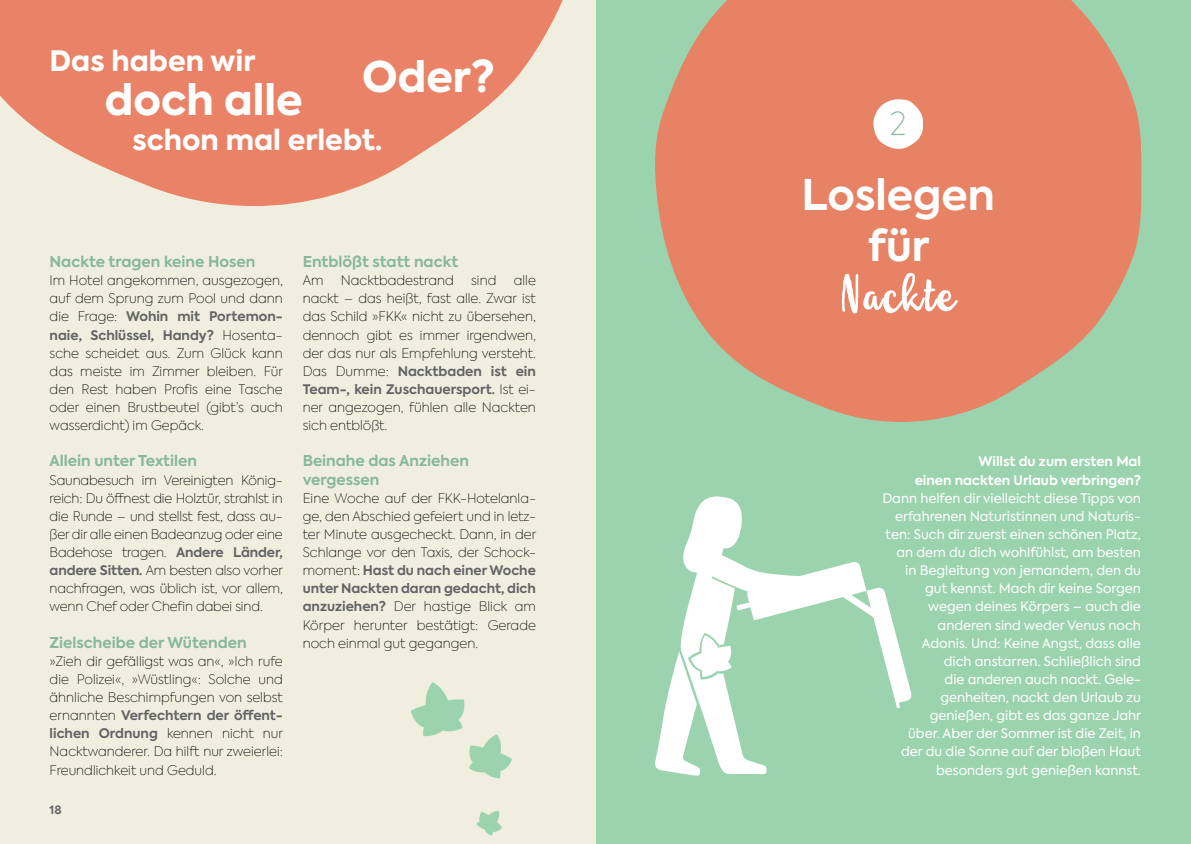
<style>
.page{position:relative;width:1191px;height:844px;background:#fff}
.page>*{position:absolute;margin:0;border:0;box-sizing:border-box;transform-origin:0 0}
.t1{font:52.5px "Molleat";letter-spacing:.05em;color:#fff}
.t2{font:800 42px "Axiforma";color:#fff}
.t3{font:700 42px/50.4px "Axiforma";color:#fff;text-align:center}
.t4{font:100 31.5px "Axiforma";color:#87b89a}
.t5{font:800 28px "Axiforma";color:#fff}
.t6{font:700 14.88px/18px "Axiforma";color:#87b89a}
.t7{font:100 13.12px/18.2px "Axiforma";color:#000;text-align:justify}
.t8{font:13.12px/18px "Axiforma";color:#fff;text-align:right}
.t9{font:700 13.12px/18.2px "Axiforma";color:#fff;text-align:right}
.t10{font:700 11.38px "Axiforma";color:#636466}
.s1{font-weight:700;color:#636466}
</style>
<div class="page">
<div style="left:595px;top:0;width:596px;height:843px;background:#9bd3af"></div>
<svg style="left:655px;top:0;width:487px;height:422px;fill:#e78265"></svg>
<div style="left:0;top:0;width:595px;height:843px;background:#f0efdf"></div>
<svg style="left:873px;top:99px;width:50px;height:50px;background:#f9e3dc"></svg>
<svg style="left:0;top:0;width:563px;height:206px;fill:#e98266"></svg>
<svg style="left:411px;top:682px;width:101px;height:96px"></svg>
<svg style="left:476px;top:810px;width:26px;height:25px"></svg>
<svg style="left:655px;top:496px;width:257px;height:280px"></svg>
<h3 class="t5" style="left:50px;top:42px;width:207px">Das haben wir</h3>
<h2 class="t2" style="left:105px;top:71px;width:199px">doch alle</h2>
<h3 class="t5" style="left:133px;top:120px;width:251px">schon mal erlebt.</h3>
<h2 class="t2" style="left:362px;top:47px;width:134px">Oder?</h2>
<p class="t6" style="left:50px;top:253px;width:207px">Nackte tragen keine Hosen</p>
<p class="t7" style="left:50px;top:271px;width:235px">Im Hotel angekommen, ausgezogen, auf dem Sprung zum Pool und dann die Frage: <span class="s1">Wohin mit Portemon&shy;naie, Schlüssel, Handy?</span> Hosenta&shy;sche scheidet aus. Zum Glück kann das meiste im Zimmer bleiben. Für den Rest haben Profis eine Tasche oder einen Brustbeutel (gibt’s auch wasserdicht) im Gepäck.</p>
<p class="t6" style="left:50px;top:452px;width:149px">Allein unter Textilen</p>
<p class="t7" style="left:50px;top:470px;width:235px">Saunabesuch im Vereinigten König&shy;reich: Du öffnest die Holztür, strahlst in die Runde – und stellst fest, dass au&shy;ßer dir alle einen Badeanzug oder eine Badehose tragen. <span class="s1">Andere Länder, andere Sitten.</span> Am besten also vorher nachfragen, was üblich ist, vor allem, wenn Chef oder Chefin dabei sind.</p>
<p class="t6" style="left:50px;top:633px;width:198px">Zielscheibe der Wütenden</p>
<p class="t7" style="left:50px;top:651px;width:235px">»Zieh dir gefälligst was an«, »Ich rufe die Polizei«, »Wüstling«: Solche und ähnliche Beschimpfungen von selbst ernannten <span class="s1">Verfechtern der öffent&shy;lichen Ordnung</span> kennen nicht nur Nacktwanderer. Da hilft nur zweierlei:<br>Freundlichkeit und Geduld.</p>
<p class="t10" style="left:50px;top:801px;width:13px">18</p>
<p class="t6" style="left:303px;top:253px;width:157px">Entblößt statt nackt</p>
<p class="t7" style="left:303px;top:271px;width:22px">Am</p>
<p class="t7" style="left:341px;top:271px;width:114px">Nacktbadestrand</p>
<p class="t7" style="left:471px;top:271px;width:27px">sind</p>
<p class="t7" style="left:303px;top:271px;width:235px;text-indent:211px">alle nackt – das heißt, fast alle. Zwar ist das Schild »FKK« nicht zu übersehen, dennoch gibt es immer irgendwen, der das nur als Empfehlung versteht.<br>Das Dumme: <span class="s1">Nacktbaden ist ein Team-, kein Zuschauersport.</span> Ist ei&shy;ner angezogen, fühlen alle Nackten sich entblößt.</p>
<p class="t6" style="left:303px;top:452px;width:168px">Beinahe das Anziehen vergessen</p>
<p class="t7" style="left:303px;top:488px;width:235px">Eine Woche auf der FKK-Hotelanla&shy;ge, den Abschied gefeiert und in letz&shy;ter Minute ausgecheckt. Dann, in der Schlange vor den Taxis, der Schock&shy;moment: <span class="s1">Hast du nach einer Woche unter Nackten daran gedacht, dich anzuziehen?</span> Der hastige Blick am Körper herunter bestätigt: Gerade noch einmal gut gegangen.</p>
<h3 class="t4" style="left:890px;top:103px;width:18px">2</h3>
<h2 class="t3" style="left:801px;top:170px;width:195px">Loslegen für</h2>
<h1 class="t1" style="left:841px;top:263px;width:116px">Nackte</h1>
<p class="t9" style="left:914px;top:452px;width:228px">Willst du zum ersten Mal<br>einen nackten Urlaub verbringen?</p>
<p class="t8" style="left:882px;top:489px;width:260px">Dann helfen dir vielleicht diese Tipps von erfahrenen Naturistinnen und Naturis&shy;ten: Such dir zuerst einen schönen Platz, an dem du dich wohlfühlst, am besten in Begleitung von jemandem, den du gut kennst. Mach dir keine Sorgen wegen deines Körpers – auch die anderen sind weder Venus noch<br>Adonis. Und: Keine Angst, dass alle<br>dich anstarren. Schließlich sind<br>die anderen auch nackt. Gele&shy;genheiten, nackt den Urlaub zu genießen, gibt es das ganze Jahr<br>über. Aber der Sommer ist die Zeit, in<br>der du die Sonne auf der bloßen Haut besonders gut genießen kannst.</p>
</div>
